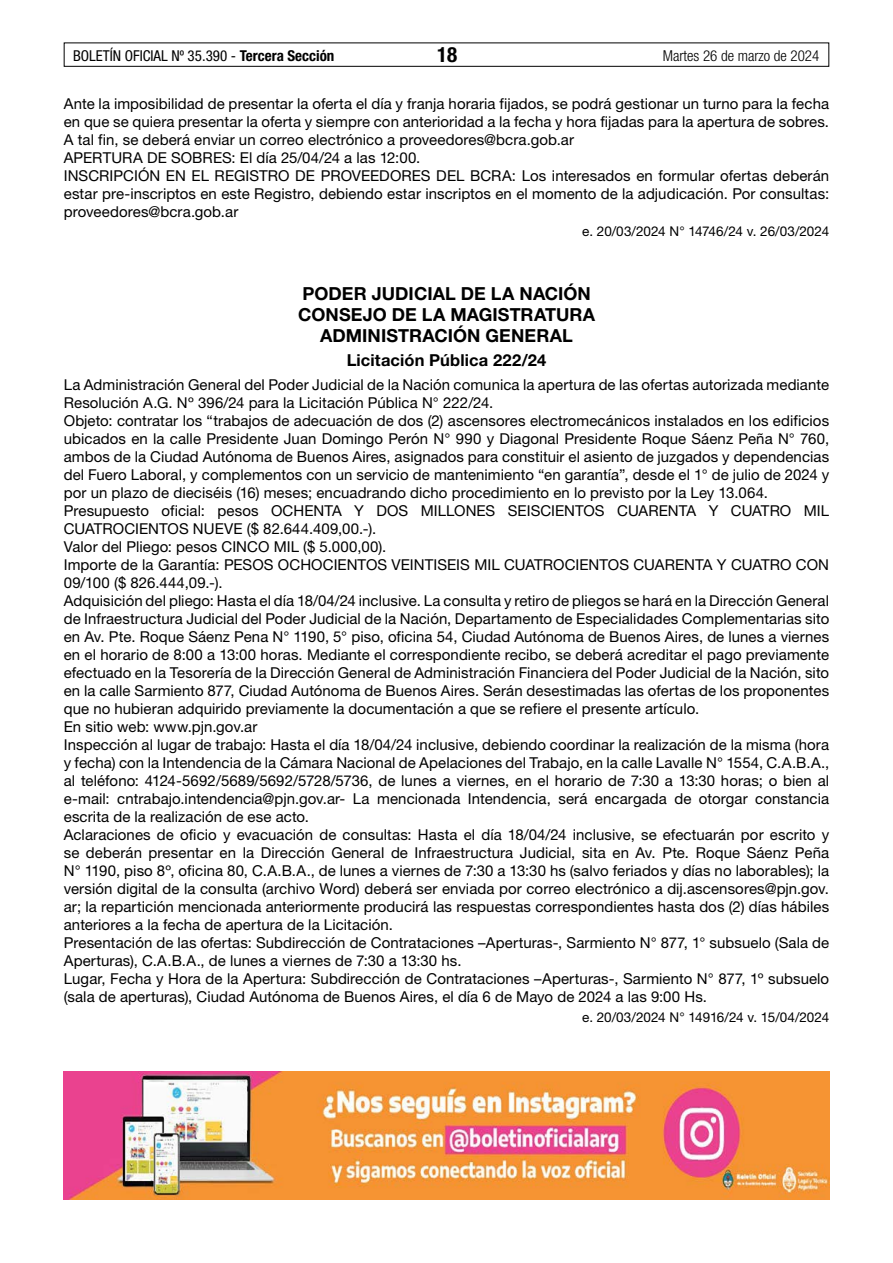
<style>
.page{position:relative;width:893px;height:1263px;background:#fff}
.page>*{position:absolute;margin:0;border:0;box-sizing:border-box;transform-origin:0 0}
.t1{font:700 condensed 21px "Helvetica Neue LT Std";color:#000}
.t2{font:700 18px "Helvetica Neue LT Std";letter-spacing:.005em;color:#000}
.t3{font:700 16.5px "Helvetica Neue LT Std";letter-spacing:.01em;color:#000}
.t4{font:15px/18px "Helvetica Neue LT Std";letter-spacing:.005em;color:#000}
.t5{font:condensed 15px "Helvetica Neue LT Std";color:#000}
.t6{font:300 condensed 15px "Helvetica Neue LT Std";color:#000}
.t7{font:13.5px "Helvetica Neue LT Std";letter-spacing:-.005em;color:#000}
.s1{font-weight:700}
.s2{color:#fff}
</style>
<div class="page">
<div style="left:64px;top:43px;width:765px;height:24px;border:1px solid #000"></div>
<img style="left:64px;top:1072px;width:765px;height:127px">
<p class="t5" style="left:73px;top:47px;width:263px">BOLETÍN OFICIAL Nº 35.390 - <span class="s1">Tercera Sección</span></p>
<h1 class="t1" style="left:437px;top:42px;width:22px">18</h1>
<p class="t6" style="left:663px;top:47px;width:158px">Martes 26 de marzo de 2024</p>
<p class="t4" style="left:64px;top:94px;width:767px">Ante la imposibilidad de presentar la oferta el día y franja horaria fijados, se podrá gestionar un turno para la fecha en que se quiera presentar la oferta y siempre con anterioridad a la fecha y hora fijadas para la apertura de sobres.<br>A tal fin, se deberá enviar un correo electrónico a proveedores@bcra.gob.ar<br>APERTURA DE SOBRES: El día 25/04/24 a las 12:00.<br>INSCRIPCIÓN EN EL REGISTRO DE PROVEEDORES DEL BCRA: Los interesados en formular ofertas deberán estar pre-inscriptos en este Registro, debiendo estar inscriptos en el momento de la adjudicación. Por consultas: proveedores@bcra.gob.ar</p>
<p class="t7" style="left:582px;top:223px;width:248px">e. 20/03/2024 N° 14746/24 v. 26/03/2024</p>
<p class="t2" style="left:302px;top:282px;width:302px">PODER JUDICIAL DE LA NACIÓN <span class="s2">-</span></p>
<p class="t2" style="left:298px;top:303px;width:311px">CONSEJO DE LA MAGISTRATURA <span class="s2">-</span></p>
<p class="t2" style="left:320px;top:324px;width:254px">ADMINISTRACIÓN GENERAL</p>
<p class="t3" style="left:347px;top:350px;width:201px">Licitación Pública 222/24</p>
<p class="t4" style="left:64px;top:376px;width:767px">La Administración General del Poder Judicial de la Nación comunica la apertura de las ofertas autorizada mediante Resolución A.G. Nº 396/24 para la Licitación Pública N° 222/24.<br>Objeto: contratar los “trabajos de adecuación de dos (2) ascensores electromecánicos instalados en los edificios ubicados en la calle Presidente Juan Domingo Perón N° 990 y Diagonal Presidente Roque Sáenz Peña N° 760, ambos de la Ciudad Autónoma de Buenos Aires, asignados para constituir el asiento de juzgados y dependencias del Fuero Laboral, y complementos con un servicio de mantenimiento “en garantía”, desde el 1° de julio de 2024 y por un plazo de dieciséis (16) meses; encuadrando dicho procedimiento en lo previsto por la Ley 13.064.<br>Presupuesto oficial: pesos OCHENTA Y DOS MILLONES SEISCIENTOS CUARENTA Y CUATRO MIL CUATROCIENTOS NUEVE ($ 82.644.409,00.-).<br>Valor del Pliego: pesos CINCO MIL ($ 5.000,00).<br>Importe de la Garantía: PESOS OCHOCIENTOS VEINTISEIS MIL CUATROCIENTOS CUARENTA Y CUATRO CON 09/100 ($ 826.444,09.-).<br>Adquisición del pliego: Hasta el día 18/04/24 inclusive. La consulta y retiro de pliegos se hará en la Dirección General de Infraestructura Judicial del Poder Judicial de la Nación, Departamento de Especialidades Complementarias sito en Av. Pte. Roque Sáenz Pena N° 1190, 5° piso, oficina 54, Ciudad Autónoma de Buenos Aires, de lunes a viernes en el horario de 8:00 a 13:00 horas. Mediante el correspondiente recibo, se deberá acreditar el pago previamente efectuado en la Tesorería de la Dirección General de Administración Financiera del Poder Judicial de la Nación, sito en la calle Sarmiento 877, Ciudad Autónoma de Buenos Aires. Serán desestimadas las ofertas de los proponentes que no hubieran adquirido previamente la documentación a que se refiere el presente artículo.<br>En sitio web: www.pjn.gov.ar<br>Inspección al lugar de trabajo: Hasta el día 18/04/24 inclusive, debiendo coordinar la realización de la misma (hora y fecha) con la Intendencia de la Cámara Nacional de Apelaciones del Trabajo, en la calle Lavalle N° 1554, C.A.B.A., al teléfono: 4124-5692/5689/5692/5728/5736, de lunes a viernes, en el horario de 7:30 a 13:30 horas; o bien al e-mail: cntrabajo.intendencia@pjn.gov.ar- La mencionada Intendencia, será encargada de otorgar constancia escrita de la realización de ese acto.<br>Aclaraciones de oficio y evacuación de consultas: Hasta el día 18/04/24 inclusive, se efectuarán por escrito y se deberán presentar en la Dirección General de Infraestructura Judicial, sita en Av. Pte. Roque Sáenz Peña N° 1190, piso 8º, oficina 80, C.A.B.A., de lunes a viernes de 7:30 a 13:30 hs (salvo feriados y días no laborables); la versión digital de la consulta (archivo Word) deberá ser enviada por correo electrónico a dij.ascensores@pjn.gov. ar; la repartición mencionada anteriormente producirá las respuestas correspondientes hasta dos (2) días hábiles anteriores a la fecha de apertura de la Licitación.<br>Presentación de las ofertas: Subdirección de Contrataciones –Aperturas-, Sarmiento N° 877, 1° subsuelo (Sala de Aperturas), C.A.B.A., de lunes a viernes de 7:30 a 13:30 hs.<br>Lugar, Fecha y Hora de la Apertura: Subdirección de Contrataciones –Aperturas-, Sarmiento N° 877, 1º subsuelo (sala de aperturas), Ciudad Autónoma de Buenos Aires, el día 6 de Mayo de 2024 a las 9:00 Hs.</p>
<p class="t7" style="left:582px;top:1009px;width:249px">e. 20/03/2024 N° 14916/24 v. 15/04/2024</p>
</div>
